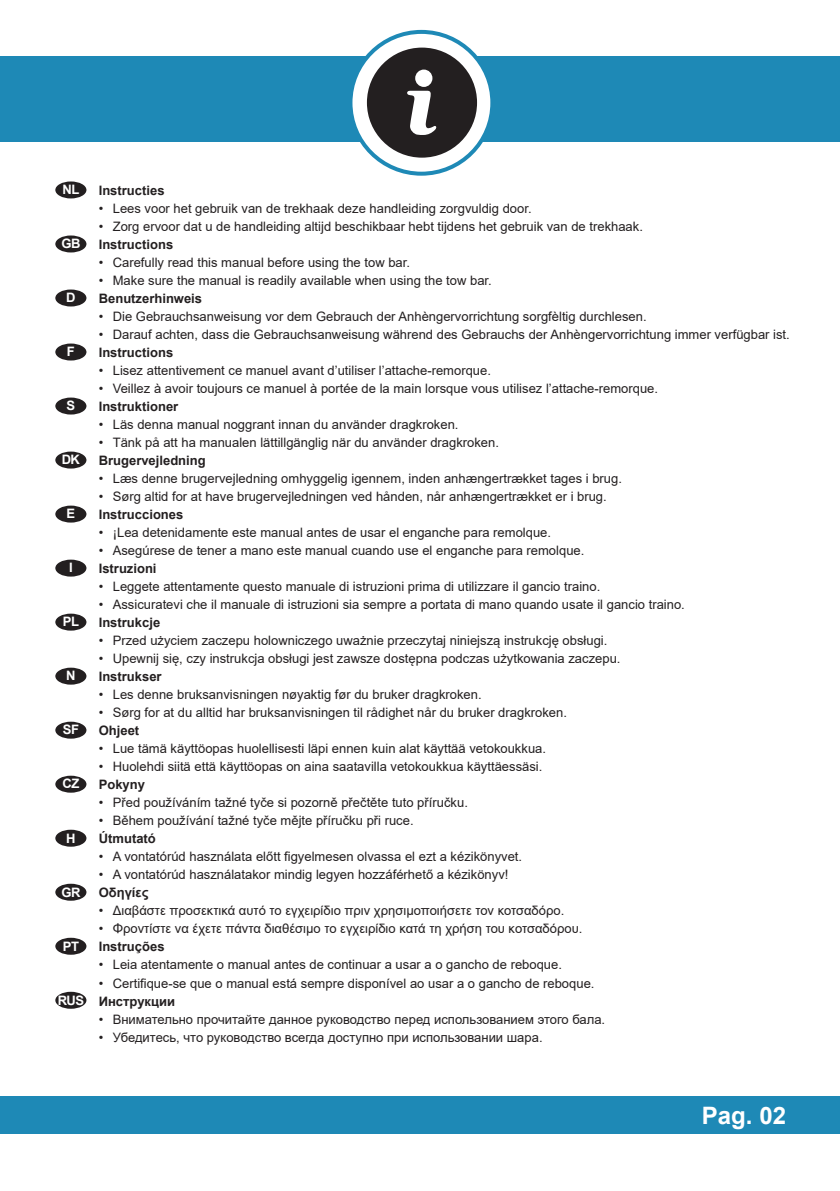
<style>
.page{position:relative;width:840px;height:1191px;background:#fff}
.page>*{position:absolute;margin:0;border:0;box-sizing:border-box;transform-origin:0 0}
.t1{font:700 24px "Arial";color:#fff}
.t2{font:13px "Arial";color:#231f20}
.t3{font:700 13px "Arial";color:#231f20}
.t4{font:700 13px "Arial";letter-spacing:-.04em;color:#fff}
</style>
<div class="page">
<div style="left:0;top:57px;width:839px;height:85px;background:#1e89b6"></div>
<svg style="left:350px;top:32px;width:142px;height:142px"></svg>
<div style="left:348px;top:30px;width:146px;height:146px;border:4px solid #1e89b6;border-radius:50%"></div>
<div style="left:0;top:1096px;width:839px;height:38px;background:#1e89b6"></div>
<div style="left:55px;top:181px;width:31px;height:17px;background:#231f20;border-radius:50%"></div>
<div style="left:55px;top:235px;width:31px;height:17px;background:#231f20;border-radius:50%"></div>
<div style="left:55px;top:289px;width:31px;height:17px;background:#231f20;border-radius:50%"></div>
<div style="left:55px;top:343px;width:31px;height:17px;background:#231f20;border-radius:50%"></div>
<div style="left:55px;top:397px;width:31px;height:17px;background:#231f20;border-radius:50%"></div>
<div style="left:55px;top:451px;width:31px;height:17px;background:#231f20;border-radius:50%"></div>
<div style="left:55px;top:505px;width:31px;height:17px;background:#231f20;border-radius:50%"></div>
<div style="left:55px;top:559px;width:31px;height:17px;background:#231f20;border-radius:50%"></div>
<div style="left:55px;top:613px;width:31px;height:17px;background:#231f20;border-radius:50%"></div>
<div style="left:55px;top:667px;width:31px;height:17px;background:#231f20;border-radius:50%"></div>
<div style="left:55px;top:721px;width:31px;height:17px;background:#231f20;border-radius:50%"></div>
<div style="left:55px;top:775px;width:31px;height:17px;background:#231f20;border-radius:50%"></div>
<div style="left:55px;top:829px;width:31px;height:17px;background:#231f20;border-radius:50%"></div>
<div style="left:55px;top:883px;width:31px;height:17px;background:#231f20;border-radius:50%"></div>
<div style="left:55px;top:937px;width:31px;height:17px;background:#231f20;border-radius:50%"></div>
<div style="left:55px;top:991px;width:31px;height:17px;background:#231f20;border-radius:50%"></div>
<svg style="left:363px;top:48px;width:114px;height:112px;background:#666668"></svg>
<p class="t4" style="left:63px;top:180px;width:18px">NL</p>
<p class="t4" style="left:61px;top:234px;width:20px">GB</p>
<p class="t4" style="left:66px;top:288px;width:11px">D</p>
<p class="t4" style="left:67px;top:342px;width:9px">F</p>
<p class="t4" style="left:66px;top:396px;width:10px">S</p>
<p class="t4" style="left:62px;top:450px;width:20px">DK</p>
<p class="t4" style="left:66px;top:504px;width:10px">E</p>
<p class="t4" style="left:69px;top:558px;width:5px">I</p>
<p class="t4" style="left:63px;top:612px;width:18px">PL</p>
<p class="t4" style="left:66px;top:666px;width:11px">N</p>
<p class="t4" style="left:63px;top:720px;width:18px">SF</p>
<p class="t4" style="left:62px;top:774px;width:18px">CZ</p>
<p class="t4" style="left:66px;top:828px;width:11px">H</p>
<p class="t4" style="left:61px;top:882px;width:20px">GR</p>
<p class="t4" style="left:63px;top:936px;width:18px">PT</p>
<p class="t4" style="left:58px;top:990px;width:28px">RUS</p>
<p class="t3" style="left:99px;top:181px;width:67px">Instructies</p>
<p class="t2" style="left:99px;top:200px;width:434px">• Lees voor het gebruik van de trekhaak deze handleiding zorgvuldig door.</p>
<p class="t2" style="left:99px;top:218px;width:545px">• Zorg ervoor dat u de handleiding altijd beschikbaar hebt tijdens het gebruik van de trekhaak.</p>
<p class="t3" style="left:99px;top:235px;width:76px">Instructions</p>
<p class="t2" style="left:99px;top:254px;width:313px">• Carefully read this manual before using the tow bar.</p>
<p class="t2" style="left:99px;top:272px;width:394px">• Make sure the manual is readily available when using the tow bar.</p>
<p class="t3" style="left:99px;top:289px;width:105px">Benutzerhinweis</p>
<p class="t2" style="left:99px;top:308px;width:549px">• Die Gebrauchsanweisung vor dem Gebrauch der Anhèngervorrichtung sorgfèltig durchlesen.</p>
<p class="t2" style="left:99px;top:326px;width:692px">• Darauf achten, dass die Gebrauchsanweisung während des Gebrauchs der Anhèngervorrichtung immer verfügbar ist.</p>
<p class="t3" style="left:99px;top:343px;width:76px">Instructions</p>
<p class="t2" style="left:99px;top:362px;width:393px">• Lisez attentivement ce manuel avant d’utiliser l’attache-remorque.</p>
<p class="t2" style="left:99px;top:380px;width:560px">• Veillez à avoir toujours ce manuel à portée de la main lorsque vous utilisez l’attache-remorque.</p>
<p class="t3" style="left:99px;top:397px;width:81px">Instruktioner</p>
<p class="t2" style="left:99px;top:416px;width:361px">• Läs denna manual noggrant innan du använder dragkroken.</p>
<p class="t2" style="left:99px;top:434px;width:401px">• Tänk på att ha manualen lättillgänglig när du använder dragkroken.</p>
<p class="t3" style="left:99px;top:451px;width:108px">Brugervejledning</p>
<p class="t2" style="left:99px;top:470px;width:524px">• Læs denne brugervejledning omhyggelig igennem, inden anhængertrækket tages i brug.</p>
<p class="t2" style="left:99px;top:488px;width:509px">• Sørg altid for at have brugervejledningen ved hånden, når anhængertrækket er i brug.</p>
<p class="t3" style="left:99px;top:505px;width:86px">Instrucciones</p>
<p class="t2" style="left:99px;top:524px;width:453px">• ¡Lea detenidamente este manual antes de usar el enganche para remolque.</p>
<p class="t2" style="left:99px;top:542px;width:487px">• Asegúrese de tener a mano este manual cuando use el enganche para remolque.</p>
<p class="t3" style="left:99px;top:559px;width:59px">Istruzioni</p>
<p class="t2" style="left:99px;top:578px;width:502px">• Leggete attentamente questo manuale di istruzioni prima di utilizzare il gancio traino.</p>
<p class="t2" style="left:99px;top:596px;width:587px">• Assicuratevi che il manuale di istruzioni sia sempre a portata di mano quando usate il gancio traino.</p>
<p class="t3" style="left:99px;top:613px;width:63px">Instrukcje</p>
<p class="t2" style="left:99px;top:632px;width:510px">• Przed użyciem zaczepu holowniczego uważnie przeczytaj niniejszą instrukcję obsługi.</p>
<p class="t2" style="left:99px;top:650px;width:523px">• Upewnij się, czy instrukcja obsługi jest zawsze dostępna podczas użytkowania zaczepu.</p>
<p class="t3" style="left:99px;top:667px;width:64px">Instrukser</p>
<p class="t2" style="left:99px;top:686px;width:384px">• Les denne bruksanvisningen nøyaktig før du bruker dragkroken.</p>
<p class="t2" style="left:99px;top:704px;width:469px">• Sørg for at du alltid har bruksanvisningen til rådighet når du bruker dragkroken.</p>
<p class="t3" style="left:99px;top:721px;width:42px">Ohjeet</p>
<p class="t2" style="left:99px;top:740px;width:448px">• Lue tämä käyttöopas huolellisesti läpi ennen kuin alat käyttää vetokoukkua.</p>
<p class="t2" style="left:99px;top:758px;width:445px">• Huolehdi siitä että käyttöopas on aina saatavilla vetokoukkua käyttäessäsi.</p>
<p class="t3" style="left:99px;top:775px;width:48px">Pokyny</p>
<p class="t2" style="left:99px;top:794px;width:370px">• Před používáním tažné tyče si pozorně přečtěte tuto příručku.</p>
<p class="t2" style="left:99px;top:812px;width:316px">• Během používání tažné tyče mějte příručku při ruce.</p>
<p class="t3" style="left:99px;top:829px;width:59px">Útmutató</p>
<p class="t2" style="left:99px;top:848px;width:424px">• A vontatórúd használata előtt figyelmesen olvassa el ezt a kézikönyvet.</p>
<p class="t2" style="left:99px;top:866px;width:411px">• A vontatórúd használatakor mindig legyen hozzáférhető a kézikönyv!</p>
<p class="t3" style="left:99px;top:883px;width:51px">Οδηγίες</p>
<p class="t2" style="left:99px;top:902px;width:467px">• Διαβάστε προσεκτικά αυτό το εγχειρίδιο πριν χρησιμοποιήσετε τον κοτσαδόρο.</p>
<p class="t2" style="left:99px;top:920px;width:485px">• Φροντίστε να έχετε πάντα διαθέσιμο το εγχειρίδιο κατά τη χρήση του κοτσαδόρου.</p>
<p class="t3" style="left:99px;top:937px;width:67px">Instruções</p>
<p class="t2" style="left:99px;top:956px;width:464px">• Leia atentamente o manual antes de continuar a usar a o gancho de reboque.</p>
<p class="t2" style="left:99px;top:974px;width:497px">• Certifique-se que o manual está sempre disponível ao usar a o gancho de reboque.</p>
<p class="t3" style="left:99px;top:991px;width:78px">Инструкции</p>
<p class="t2" style="left:99px;top:1010px;width:507px">• Внимательно прочитайте данное руководство перед использованием этого бала.</p>
<p class="t2" style="left:99px;top:1028px;width:445px">• Убедитесь, что руководство всегда доступно при использовании шара.</p>
<p class="t1" style="left:701px;top:1099px;width:86px">Pag. 02</p>
</div>
